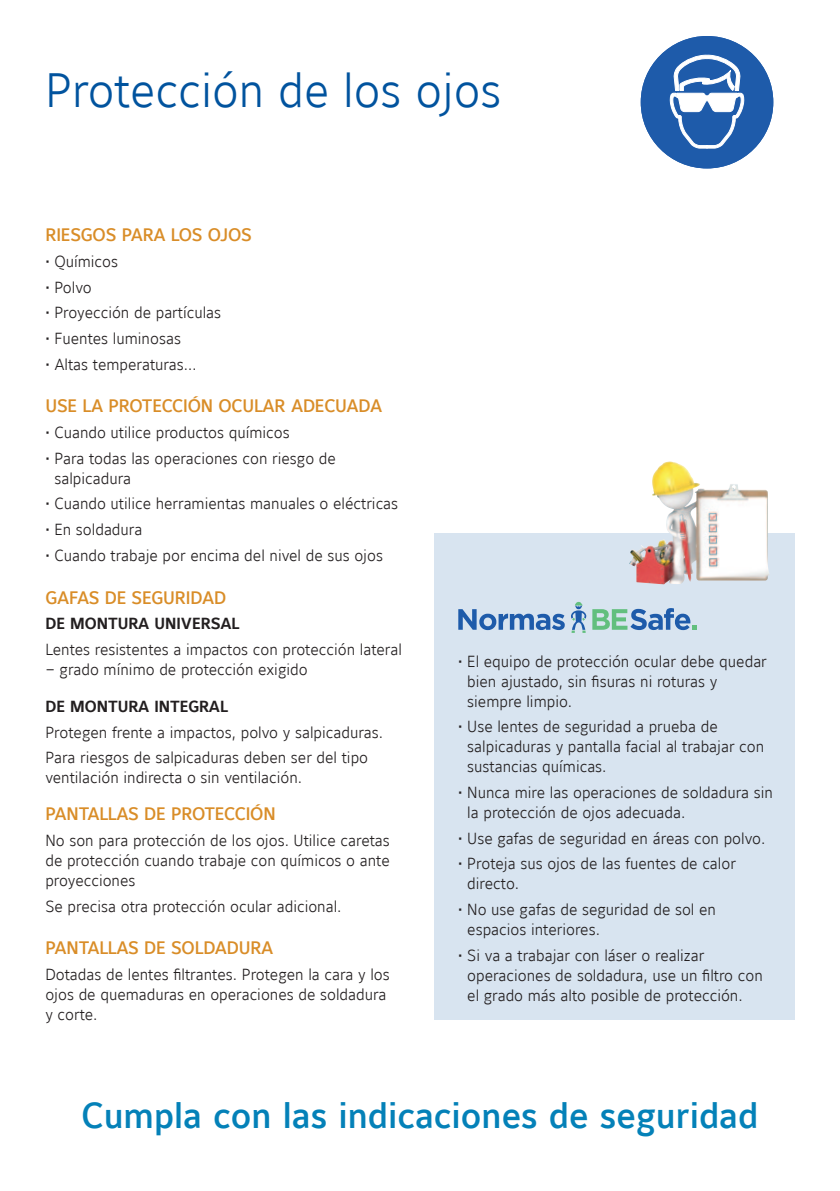
<style>
.page{position:relative;width:840px;height:1191px;background:#fff}
.page>*{position:absolute;margin:0;border:0;box-sizing:border-box;transform-origin:0 0}
.t1{font:48px "Maurea Light Lf";color:#01539e}
.t2{font:36px "Maurea Medium Tf";color:#0481b8}
.t3{font:18px "Maurea Medium Tf";letter-spacing:-.01em;color:#d98d28}
.t4{font:16px/20px "Maurea Light Lf";color:#231f20}
.t5{font:16px "Maurea Bold Tf";color:#231f20}
</style>
<div class="page">
<div style="left:434px;top:534px;width:360px;height:486px;background:#d8e4f0"></div>
<img style="left:628px;top:462px;width:56px;height:122px">
<div style="left:640px;top:36px;width:132px;height:132px;background:#1e5baa;border-radius:50%"></div>
<svg style="left:669px;top:54px;width:75px;height:95px"></svg>
<svg style="left:571px;top:602px;width:15px;height:31px"></svg>
<svg style="left:592px;top:608px;width:104px;height:22px"></svg>
<svg style="left:458px;top:609px;width:106px;height:21px"></svg>
<h1 class="t1" style="left:45px;top:64px;width:457px">Protección de los ojos</h1>
<p class="t3" style="left:45px;top:225px;width:22px">RIESGOS</p>
<p class="t3" style="left:122px;top:225px;width:119px">PA RA LOS OJOS</p>
<p class="t4" style="left:45px;top:252px;width:74px">• Químicos</p>
<p class="t4" style="left:45px;top:277px;width:48px">• Polvo</p>
<p class="t4" style="left:45px;top:303px;width:177px">• Proyección de partículas</p>
<p class="t4" style="left:45px;top:329px;width:137px">• Fuentes luminosas</p>
<p class="t4" style="left:45px;top:354px;width:153px">• Altas temperaturas…</p>
<p class="t3" style="left:45px;top:396px;width:11px">USE</p>
<p class="t3" style="left:82px;top:396px;width:111px">LA PROTECCIÓN</p>
<p class="t3" style="left:218px;top:396px;width:85px">OCULAR ADE</p>
<p class="t3" style="left:324px;top:396px;width:24px">CUADA</p>
<p class="t4" style="left:45px;top:423px;width:246px">• Cuando utilice productos químicos</p>
<p class="t4" style="left:54px;top:448px;width:283px;text-indent:-9px">• Para todas las operaciones con riesgo de salpicadura</p>
<p class="t4" style="left:45px;top:494px;width:354px">• Cuando utilice herramientas manuales o eléctricas</p>
<p class="t4" style="left:45px;top:520px;width:98px">• En soldadura</p>
<p class="t4" style="left:45px;top:545px;width:339px">• Cuando trabaje por encima del nivel de sus ojos</p>
<p class="t3" style="left:45px;top:587px;width:98px">GAFAS DE SEGU</p>
<p class="t3" style="left:175px;top:587px;width:22px">RIDAD</p>
<p class="t5" style="left:45px;top:615px;width:195px">DE MONTURA UNIVERSAL</p>
<p class="t4" style="left:45px;top:639px;width:358px">Lentes resistentes a impactos con protección lateral</p>
<p class="t4" style="left:45px;top:659px;width:263px">– grado mínimo de protección exigido</p>
<p class="t5" style="left:45px;top:697px;width:184px">DE MONTURA INTEGRAL</p>
<p class="t4" style="left:45px;top:719px;width:339px;line-height:25.6px">Protegen frente a impactos, polvo y salpicaduras.<br>Para riesgos de salpicaduras deben ser del tipo</p>
<p class="t4" style="left:45px;top:768px;width:258px">ventilación indirecta o sin ventilación.</p>
<p class="t3" style="left:45px;top:804px;width:12px">PANTA</p>
<p class="t3" style="left:99px;top:804px;width:157px">LLAS DE PROTECCIÓN</p>
<p class="t4" style="left:45px;top:830px;width:346px;text-align:justify">No son para protección de los ojos. Utilice caretas de protección cuando trabaje con químicos o ante proyecciones</p>
<p class="t4" style="left:45px;top:896px;width:297px">Se precisa otra protección ocular adicional.</p>
<p class="t3" style="left:45px;top:938px;width:12px">PANTA</p>
<p class="t3" style="left:99px;top:938px;width:117px">LLAS DE SOLDADU</p>
<p class="t3" style="left:250px;top:938px;width:24px">RA</p>
<p class="t4" style="left:45px;top:964px;width:346px">Dotadas de lentes filtrantes. Protegen la cara y los ojos de quemaduras en operaciones de soldadura y corte.</p>
<p class="t4" style="left:467px;top:651px;width:301px;text-indent:-9px">• El equipo de protección ocular debe quedar bien ajustado, sin fisuras ni roturas y siempre limpio.</p>
<p class="t4" style="left:467px;top:717px;width:298px;text-indent:-9px">• Use lentes de seguridad a prueba de salpicaduras y pantalla facial al trabajar con sustancias químicas.</p>
<p class="t4" style="left:467px;top:782px;width:307px;text-indent:-9px">• Nunca mire las operaciones de soldadura sin la protección de ojos adecuada.</p>
<p class="t4" style="left:458px;top:828px;width:308px">• Use gafas de seguridad en áreas con polvo.</p>
<p class="t4" style="left:467px;top:854px;width:270px;text-indent:-9px">• Proteja sus ojos de las fuentes de calor directo.</p>
<p class="t4" style="left:467px;top:899px;width:250px;text-indent:-9px">• No use gafas de seguridad de sol en espacios interiores.</p>
<p class="t4" style="left:467px;top:945px;width:297px;text-indent:-9px">• Si va a trabajar con láser o realizar operaciones de soldadura, use un filtro con el grado más alto posible de protección.</p>
<h2 class="t2" style="left:81px;top:1095px;width:678px">Cumpla con las indicaciones de seguridad</h2>
</div>
